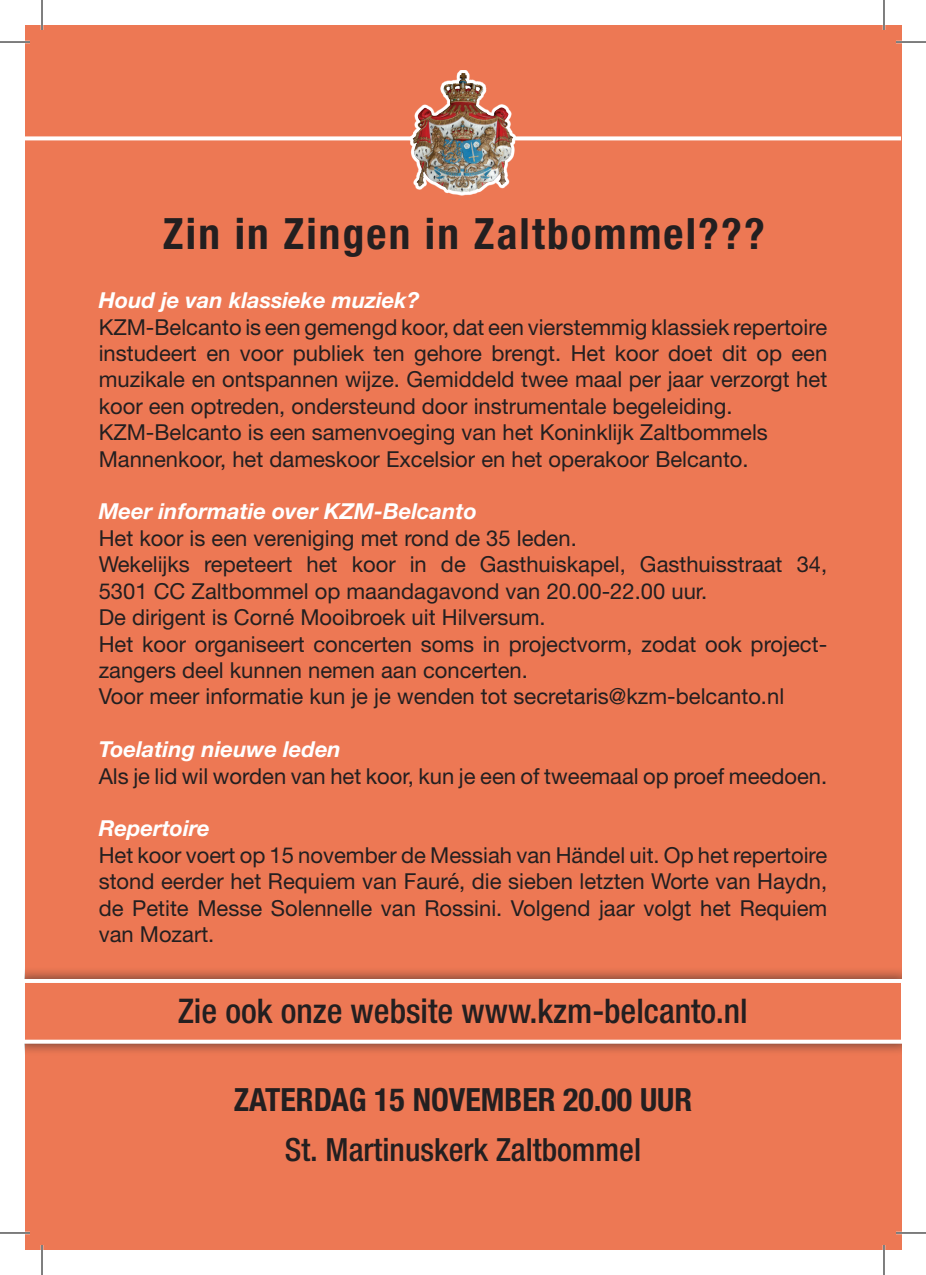
<style>
.page{position:relative;width:926px;height:1275px;background:#fff}
.page>*{position:absolute;margin:0;border:0;box-sizing:border-box;transform-origin:0 0}
.t1{font:700 condensed 43.2px "Helvetica Neue LT Std";letter-spacing:.05em;color:#231f20}
.t2{font:500 condensed 34px "Helvetica Neue LT Std";color:#231f20}
.t3{font:700 condensed 32px "Helvetica Neue LT Std";color:#231f20}
.t4{font:500 condensed 32px "Helvetica Neue LT Std";color:#231f20}
.t5{font:22px/26.4px "Helvetica Neue LT Std";color:#231f20}
.t6{font:italic 700 22px "Helvetica Neue LT Std";color:#fff}
</style>
<div class="page">
<div style="left:25px;top:25px;width:876px;height:1225px;background:#ed7854"></div>
<svg style="left:25px;top:136px;width:876px;height:4px;background:#fdf0ec"></svg>
<img style="left:410px;top:70px;width:106px;height:125px">
<img style="left:413px;top:73px;width:62px;height:119px">
<div style="left:25px;top:967px;width:876px;height:88px;background:#231f20;opacity:.75"></div>
<svg style="left:25px;top:977px;width:876px;height:68px"></svg>
<hr style="left:0;top:41px;width:30px;height:2px;background:#fff">
<hr style="left:896px;top:41px;width:30px;height:2px;background:#fff">
<hr style="left:0;top:1231px;width:30px;height:3px;background:#fff">
<hr style="left:896px;top:1231px;width:30px;height:3px;background:#fff">
<hr style="left:41px;top:0;width:2px;height:30px;background:#fff">
<hr style="left:41px;top:1245px;width:2px;height:30px;background:#fff">
<hr style="left:883px;top:0;width:2px;height:30px;background:#fff">
<hr style="left:883px;top:1245px;width:2px;height:30px;background:#fff">
<hr style="left:0;top:42px;width:30px;height:1px;background:#000">
<hr style="left:896px;top:42px;width:30px;height:1px;background:#000">
<hr style="left:0;top:1232px;width:30px;height:1px;background:#000">
<hr style="left:896px;top:1232px;width:30px;height:1px;background:#000">
<hr style="left:42px;top:0;width:1px;height:30px;background:#000">
<hr style="left:42px;top:1245px;width:1px;height:30px;background:#000">
<hr style="left:884px;top:0;width:1px;height:30px;background:#000">
<hr style="left:884px;top:1245px;width:1px;height:30px;background:#000">
<h1 class="t1" style="left:163px;top:207px;width:603px">Zin in Zingen in Zaltbommel???</h1>
<p class="t6" style="left:99px;top:287px;width:322px">Houd je van klassieke muziek?</p>
<p class="t5" style="left:99px;top:313px;width:730px">KZM-Belcanto is een gemengd koor, dat een vierstemmig klassiek repertoire instudeert en voor publiek ten gehore brengt. Het koor doet dit op een muzikale en ontspannen wijze. Gemiddeld twee maal per jaar verzorgt het koor een optreden, ondersteund door instrumentale begeleiding.<br>KZM-Belcanto is een samenvoeging van het Koninklijk Zaltbommels Mannenkoor, het dameskoor Excelsior en het operakoor Belcanto.</p>
<p class="t6" style="left:99px;top:498px;width:380px">Meer informatie over KZM-Belcanto</p>
<p class="t5" style="left:99px;top:524px;width:730px">Het koor is een vereniging met rond de 35 leden.<br>Wekelijks repeteert het koor in de Gasthuiskapel, Gasthuisstraat 34, 5301 CC Zaltbommel op maandagavond van 20.00-22.00 uur.<br>De dirigent is Corné Mooibroek uit Hilversum.<br>Het koor organiseert concerten soms in projectvorm, zodat ook project&shy;zangers deel kunnen nemen aan concerten.<br>Voor meer informatie kun je je wenden tot secretaris@kzm-belcanto.nl</p>
<p class="t6" style="left:99px;top:735px;width:244px">Toelating nieuwe leden</p>
<p class="t5" style="left:99px;top:762px;width:730px">Als je lid wil worden van het koor, kun je een of tweemaal op proef meedoen.</p>
<p class="t6" style="left:99px;top:815px;width:113px">Repertoire</p>
<p class="t5" style="left:99px;top:841px;width:730px;text-align:justify">Het koor voert op 15 november de Messiah van Händel uit. Op het repertoire stond eerder het Requiem van Fauré, die sieben letzten Worte van Haydn, de Petite Messe Solennelle van Rossini. Volgend jaar volgt het Requiem van Mozart.</p>
<h2 class="t2" style="left:178px;top:991px;width:571px">Zie ook onze website www.kzm-belcanto.nl</h2>
<h3 class="t3" style="left:234px;top:1079px;width:460px">ZATERDAG 15 NOVEMBER 20.00 UUR</h3>
<h3 class="t4" style="left:285px;top:1130px;width:358px">St. Martinuskerk Zaltbommel</h3>
</div>
